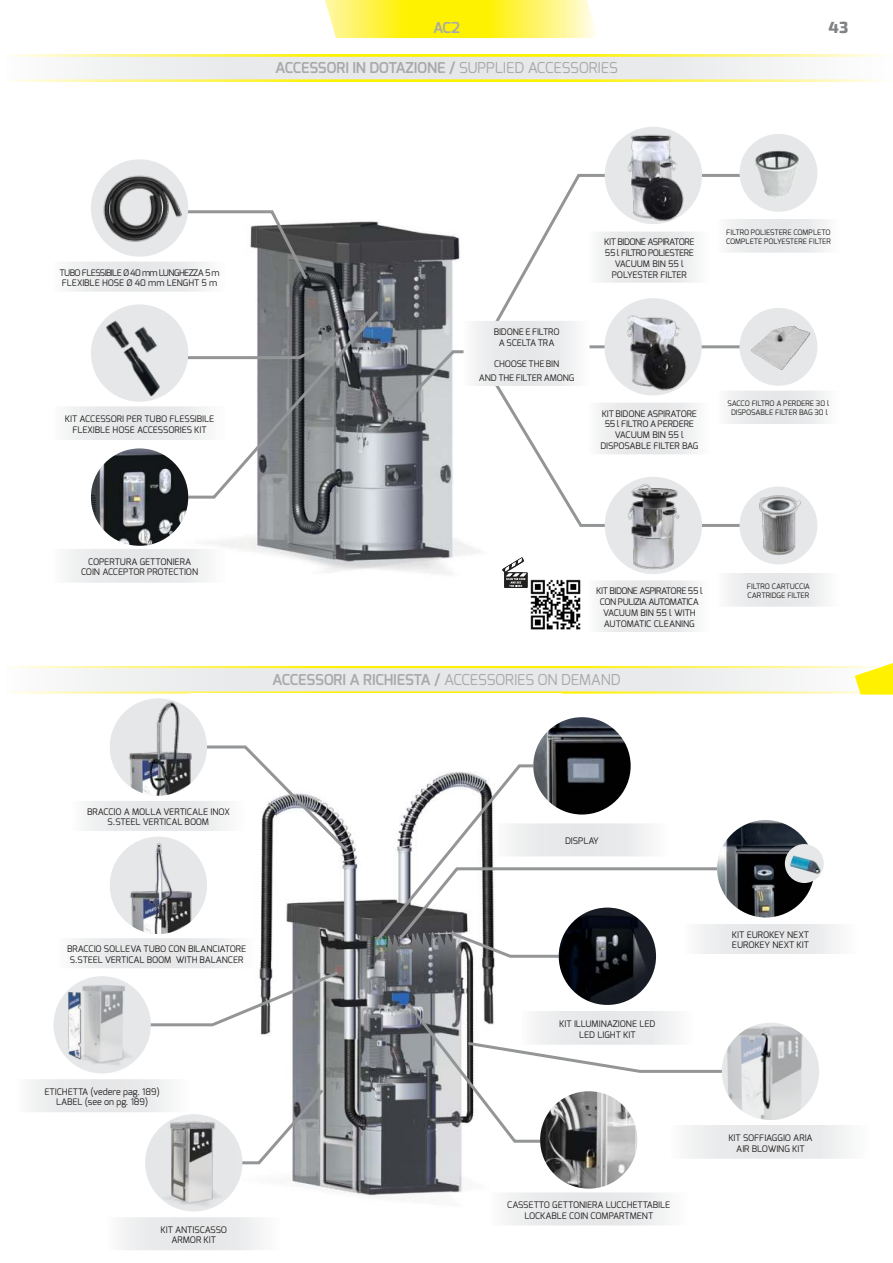
<style>
.page{position:relative;width:893px;height:1263px;background:#fff}
.page>*{position:absolute;margin:0;border:0;box-sizing:border-box;transform-origin:0 0}
.t1{font:800 16.2px "Exo 2";color:#808284}
.t2{font:600 15px "Exo";letter-spacing:-.01em;color:#a7a9ab}
.t3{font:9px/10.8px "Exo";color:#221f1f;text-align:center}
.t4{font:9px/10.8px "Exo";letter-spacing:-.04em;color:#221f1f;text-align:center}
.t5{font:9px/10.8px "Exo";letter-spacing:-.06em;color:#221f1f}
.t6{font:7.5px/9px "Exo";color:#221f1f}
.s1{font-weight:400}
</style>
<div class="page">
<img style="left:10px;top:666px;width:845px;height:27px">
<img style="left:197px;top:724px;width:364px;height:475px">
<img style="left:373px;top:930px;width:97px;height:48px">
<img style="left:67px;top:195px;width:561px;height:388px">
<svg style="left:119px;top:209px;width:190px;height:73px"></svg>
<svg style="left:155px;top:744px;width:195px;height:110px"></svg>
<svg style="left:405px;top:1001px;width:324px;height:143px"></svg>
<svg style="left:197px;top:1087px;width:129px;height:79px"></svg>
<svg style="left:374px;top:763px;width:384px;height:196px"></svg>
<img style="left:110px;top:837px;width:97px;height:97px;border-radius:49px">
<img style="left:110px;top:698px;width:97px;height:98px;border-radius:49px">
<img style="left:559px;top:907px;width:97px;height:98px;border-radius:49px">
<img style="left:722px;top:1023px;width:97px;height:97px;border-radius:49px">
<img style="left:540px;top:1091px;width:97px;height:97px;border-radius:49px">
<img style="left:86px;top:801px;width:159px;height:29px">
<img style="left:684px;top:924px;width:153px;height:29px">
<img style="left:670px;top:1125px;width:177px;height:33px">
<img style="left:520px;top:1011px;width:174px;height:33px">
<img style="left:495px;top:823px;width:174px;height:33px">
<svg style="left:90px;top:969px;width:251px;height:59px"></svg>
<div style="left:54px;top:976px;width:97px;height:97px;background:#e6e7e8;border-radius:50%"></div>
<img style="left:58px;top:980px;width:89px;height:90px">
<div style="left:91px;top:159px;width:97px;height:98px;background:#e6e7e8;border-radius:50%"></div>
<img style="left:98px;top:169px;width:87px;height:78px">
<img style="left:67px;top:406px;width:70px;height:33px">
<div style="left:91px;top:304px;width:97px;height:98px;background:#e6e7e8;border-radius:50%"></div>
<img style="left:101px;top:305px;width:81px;height:94px">
<svg style="left:137px;top:309px;width:244px;height:191px"></svg>
<img style="left:67px;top:549px;width:159px;height:33px">
<img style="left:10px;top:54px;width:874px;height:28px">
<img style="left:325px;top:0;width:271px;height:38px">
<svg style="left:489px;top:173px;width:275px;height:160px"></svg>
<img style="left:528px;top:573px;width:59px;height:57px">
<img style="left:589px;top:232px;width:120px;height:51px">
<img style="left:718px;top:219px;width:107px;height:33px">
<svg style="left:502px;top:557px;width:26px;height:31px"></svg>
<hr style="left:551px;top:345px;width:200px;height:3px;background:#939597">
<svg style="left:375px;top:349px;width:364px;height:179px"></svg>
<img style="left:605px;top:127px;width:97px;height:97px;border-radius:49px">
<img style="left:604px;top:298px;width:98px;height:97px;border-radius:49px">
<img style="left:605px;top:477px;width:97px;height:97px;border-radius:49px">
<div style="left:739px;top:134px;width:78px;height:78px;background:#e6e7e8;border-radius:50%"></div>
<img style="left:755px;top:150px;width:44px;height:48px">
<div style="left:739px;top:308px;width:78px;height:78px;background:#e6e7e8;border-radius:50%"></div>
<img style="left:751px;top:326px;width:60px;height:44px">
<div style="left:739px;top:486px;width:78px;height:78px;background:#e6e7e8;border-radius:50%"></div>
<img style="left:746px;top:489px;width:71px;height:73px">
<img style="left:464px;top:321px;width:125px;height:65px">
<img style="left:67px;top:262px;width:159px;height:29px">
<img style="left:718px;top:391px;width:107px;height:33px">
<img style="left:533px;top:717px;width:98px;height:97px;border-radius:49px">
<img style="left:717px;top:820px;width:97px;height:97px;border-radius:49px">
<div style="left:785px;top:844px;width:39px;height:39px;background:#e6e7e8;border-radius:50%"></div>
<img style="left:785px;top:849px;width:39px;height:29px">
<img style="left:91px;top:448px;width:97px;height:98px;border-radius:49px">
<svg style="left:855px;top:663px;width:38px;height:31px"></svg>
<div style="left:145px;top:1114px;width:97px;height:97px;background:#e6e7e8;border-radius:50%"></div>
<img style="left:145px;top:1117px;width:91px;height:93px">
<img style="left:74px;top:938px;width:182px;height:30px">
<h2 class="t2" style="left:433px;top:21px;width:28px">AC2</h2>
<h2 class="t2" style="left:275px;top:60px;width:344px">ACCESSORI IN DOTAZIONE / <span class="s1">SUPPLIED ACCESSORIES</span></h2>
<h1 class="t1" style="left:828px;top:18px;width:21px">43</h1>
<p class="t5" style="left:59px;top:267px;width:162px">TUBO FLESSIBILE Ø 40 mm LUNGHEZZA 5 m<br>FLEXIBLE HOSE Ø 40 mm LENGHT 5 m</p>
<p class="t3" style="left:65px;top:414px;width:151px">KIT ACCESSORI PER TUBO FLESSIBILE<br>FLEXIBLE HOSE ACCESSORIES KIT</p>
<p class="t3" style="left:81px;top:556px;width:119px">COPERTURA GETTONIERA<br>COIN ACCEPTOR PROTECTION</p>
<p class="t3" style="left:494px;top:326px;width:67px">BIDONE E FILTRO<br>A SCELTA TRA</p>
<p class="t3" style="left:479px;top:357px;width:97px;line-height:13.8px">CHOOSE THE BIN<br>AND THE FILTER AMONG</p>
<p class="t4" style="left:604px;top:237px;width:92px">KIT BIDONE ASPIRATORE<br>55 l FILTRO POLIESTERE<br>VACUUM BIN 55 l<br>POLYESTER FILTER</p>
<p class="t3" style="left:600px;top:408px;width:99px">KIT BIDONE ASPIRATORE<br>55 l FILTRO A PERDERE<br>VACUUM BIN 55 l<br>DISPOSABLE FILTER BAG</p>
<p class="t6" style="left:726px;top:228px;width:106px">FILTRO POLIESTERE COMPLETO<br>COMPLETE POLYESTERE FILTER</p>
<p class="t6" style="left:728px;top:399px;width:103px;text-align:center">SACCO FILTRO A PERDERE 30 l<br>DISPOSABLE FILTER BAG 30 l</p>
<p class="t4" style="left:596px;top:586px;width:108px">KIT BIDONE ASPIRATORE 55 l<br>CON PULIZIA AUTOMATICA<br>VACUUM BIN 55 l WITH<br>AUTOMATIC CLEANING</p>
<h2 class="t2" style="left:272px;top:672px;width:350px">ACCESSORI A RICHIESTA / <span class="s1">ACCESSORIES ON DEMAND</span></h2>
<p class="t6" style="left:747px;top:582px;width:65px">FILTRO CARTUCCIA<br>CARTRIDGE FILTER</p>
<p class="t3" style="left:87px;top:806px;width:144px">BRACCIO A MOLLA VERTICALE INOX<br>S.STEEL VERTICAL BOOM</p>
<p class="t3" style="left:67px;top:944px;width:181px">BRACCIO SOLLEVA TUBO CON BILANCIATORE<br>S.STEEL VERTICAL BOOM WITH BALANCER</p>
<p class="t3" style="left:45px;top:1086px;width:117px">ETICHETTA (vedere pag. 189)<br>LABEL (see on pg. 189)</p>
<p class="t3" style="left:160px;top:1224px;width:68px">KIT ANTISCASSO<br>ARMOR KIT</p>
<p class="t3" style="left:565px;top:836px;width:35px">DISPLAY</p>
<p class="t3" style="left:559px;top:1018px;width:98px">KIT ILLUMINAZIONE LED<br>LED LIGHT KIT</p>
<p class="t3" style="left:507px;top:1200px;width:165px">CASSETTO GETTONIERA LUCCHETTABILE<br>LOCKABLE COIN COMPARTMENT</p>
<p class="t3" style="left:732px;top:929px;width:78px;text-align:left">KIT EUROKEY NEXT<br>EUROKEY NEXT KIT</p>
<p class="t3" style="left:728px;top:1132px;width:86px">KIT SOFFIAGGIO ARIA<br>AIR BLOWING KIT</p>
</div>
